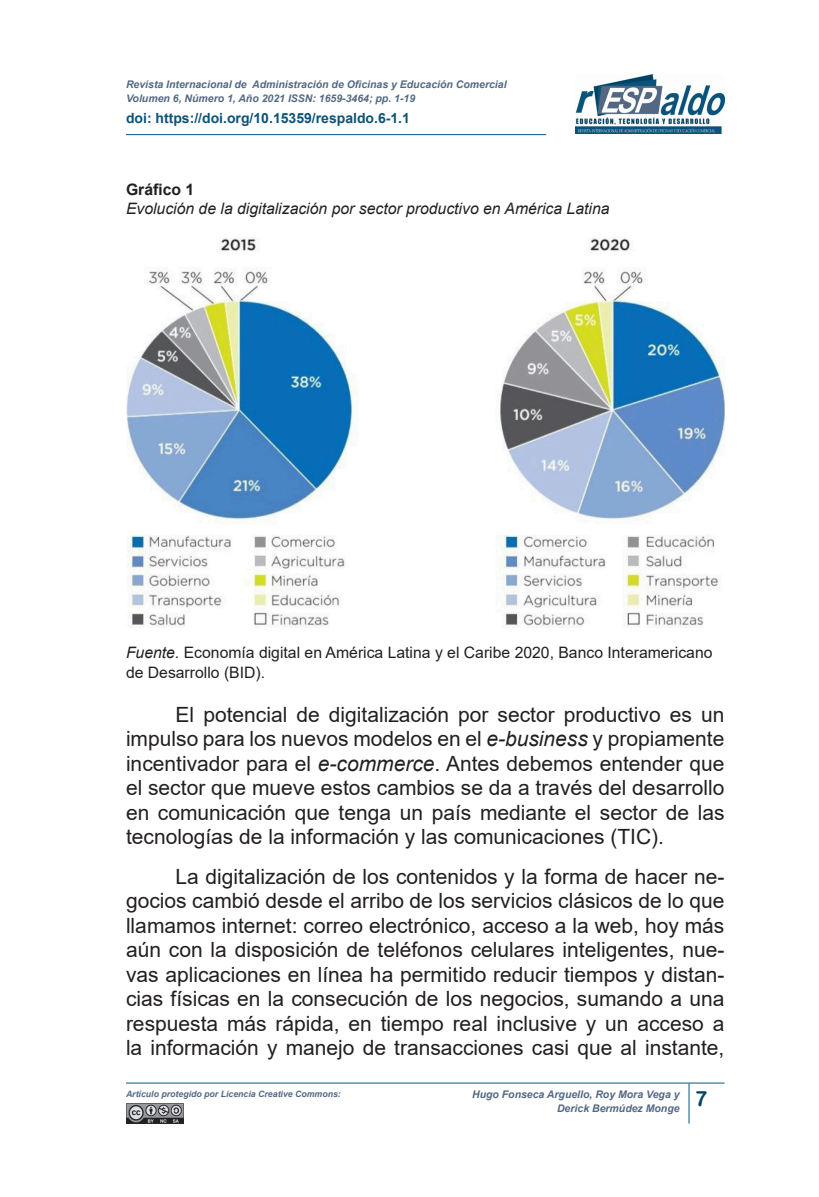
<style>
.page{position:relative;width:819px;height:1197px;background:#fff}
.page>*{position:absolute;margin:0;border:0;box-sizing:border-box;transform-origin:0 0}
.TEXTO{font:21px/24.5px "Arial";color:#231f20;text-align:justify}
.t1{font:21px "Arial Rounded MT Bold";color:#014365}
.t2{font:15.75px/19.2px "Arial";color:#231f20}
.t3{font:italic 15.75px "Arial";color:#231f20}
.t4{font:700 15.75px "Arial";color:#231f20}
.t5{font:700 14px "Arial";color:#0a547b}
.t6{font:italic 700 10.5px/14px "Arial";color:#536883}
.t7{font:italic 700 8.75px "Arial";color:#536883}
.s1{font-style:italic}
</style>
<div class="page">
<hr style="left:126px;top:134px;width:420px;height:1px;background:#0a547b">
<img style="left:126px;top:1103px;width:57px;height:20px">
<img style="left:576px;top:74px;width:148px;height:60px">
<hr style="left:126px;top:1083px;width:598px;height:1px;background:#0a547b">
<hr style="left:689px;top:1083px;width:1px;height:41px;background:#0a547b">
<img style="left:126px;top:238px;width:598px;height:389px">
<p class="t6" style="left:126px;top:77px;width:382px">Revista Internacional de Administración de Oficinas y Educación Comercial<br>Volumen 6, Número 1, Año 2021 ISSN: 1659-3464; pp. 1-19</p>
<p class="t5" style="left:126px;top:109px;width:285px">doi: https://doi.org/10.15359/respaldo.6-1.1</p>
<p class="t4" style="left:126px;top:179px;width:70px">Gráfico 1</p>
<p class="t3" style="left:126px;top:199px;width:485px">Evolución de la digitalización por sector productivo en América Latina</p>
<p class="t2" style="left:126px;top:643px;width:588px"><span class="s1">Fuente.</span> Economía digital en América Latina y el Caribe 2020, Banco Interamericano de Desarrollo (BID).</p>
<p class="TEXTO" style="left:126px;top:702px;width:600px;text-indent:50px">El potencial de digitalización por sector productivo es un impulso para los nuevos modelos en el <span class="s1">e-business</span> y propiamente incentivador para el <span class="s1">e-commerce</span>. Antes debemos entender que el sector que mueve estos cambios se da a través del desarrollo en comunicación que tenga un país mediante el sector de las tecnologías de la información y las comunicaciones (TIC).</p>
<p class="TEXTO" style="left:126px;top:864px;width:600px;text-indent:50px">La digitalización de los contenidos y la forma de hacer ne&shy;gocios cambió desde el arribo de los servicios clásicos de lo que llamamos internet: correo electrónico, acceso a la web, hoy más aún con la disposición de teléfonos celulares inteligentes, nue&shy;vas aplicaciones en línea ha permitido reducir tiempos y distan&shy;cias físicas en la consecución de los negocios, sumando a una respuesta más rápida, en tiempo real inclusive y un acceso a la información y manejo de transacciones casi que al instante,</p>
<p class="t7" style="left:126px;top:1088px;width:216px">Artículo protegido por Licencia Creative Commons:</p>
<p class="t6" style="left:472px;top:1088px;width:209px;text-align:right">Hugo Fonseca Arguello, Roy Mora Vega y<br>Derick Bermúdez Monge</p>
<p class="t1" style="left:695px;top:1086px;width:14px">7</p>
</div>
